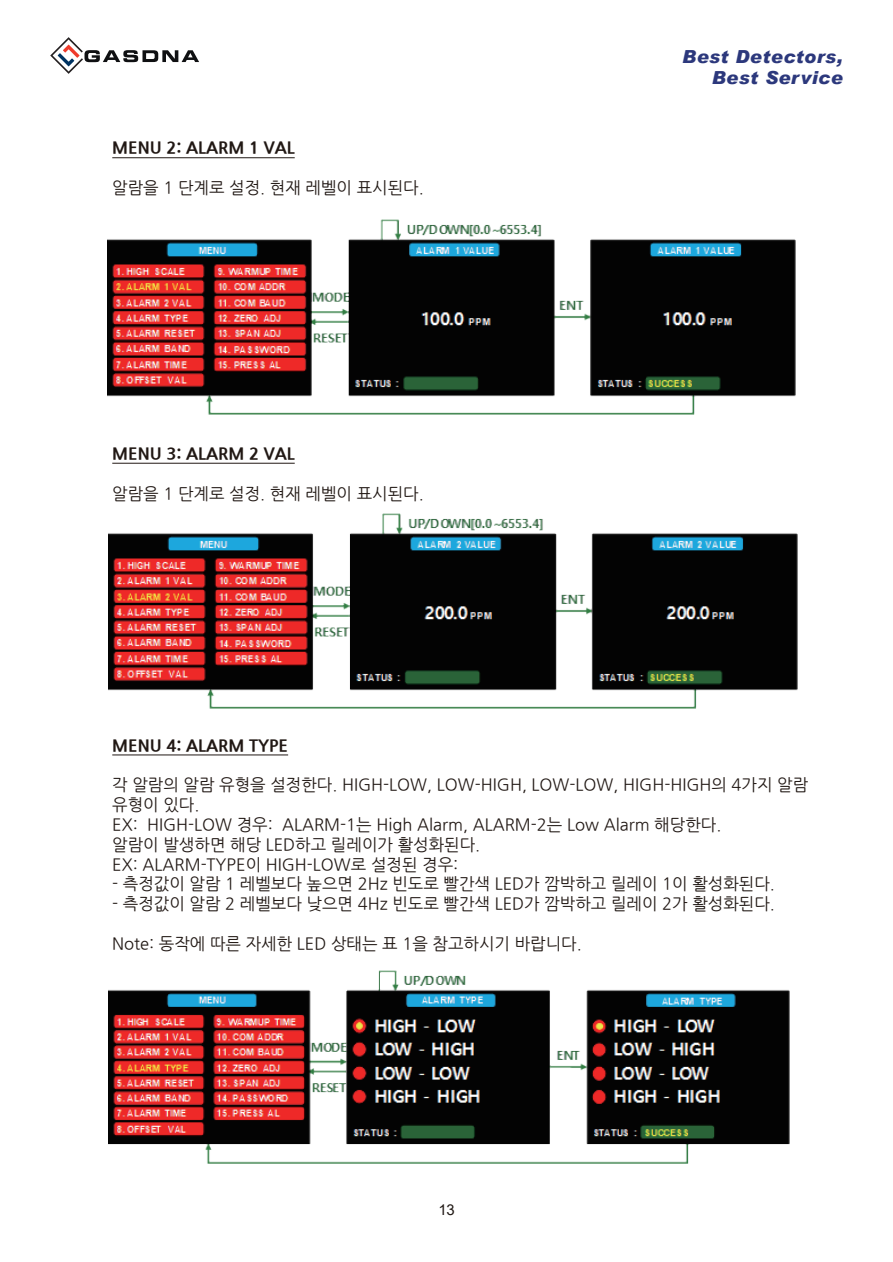
<style>
.page{position:relative;width:893px;height:1262px;background:#fff}
.page>*{position:absolute;margin:0;border:0;box-sizing:border-box;transform-origin:0 0}
.t1{font:italic 900 18px/21.6px "Arial";letter-spacing:.025em;color:#2c387c;text-align:right}
.t2{font:16.5px/19.8px "Nanum Gothic";color:#211814}
.t3{font:800 16.5px "Nanum Gothic";color:#211814}
.t4{font:14.85px "Arial";color:#201814}
</style>
<div class="page">
<svg style="left:50px;top:37px;width:149px;height:37px"></svg>
<hr style="left:112px;top:157px;width:183px;height:1px;background:#211814">
<hr style="left:112px;top:463px;width:183px;height:1px;background:#211814">
<hr style="left:112px;top:754px;width:176px;height:1px;background:#211814">
<img style="left:107px;top:219px;width:688px;height:195px">
<img style="left:108px;top:513px;width:689px;height:195px">
<img style="left:108px;top:970px;width:681px;height:194px">
<p class="t3" style="left:112px;top:139px;width:184px">MENU 2: ALARM 1 VAL</p>
<p class="t2" style="left:112px;top:178px;width:313px">알람을 1 단계로 설정. 현재 레벨이 표시된다.</p>
<p class="t3" style="left:112px;top:445px;width:184px">MENU 3: ALARM 2 VAL</p>
<p class="t2" style="left:112px;top:483px;width:313px">알람을 1 단계로 설정. 현재 레벨이 표시된다.</p>
<p class="t1" style="left:682px;top:45px;width:162px">Best Detectors,<br>Best Service</p>
<p class="t3" style="left:112px;top:736px;width:177px">MENU 4: ALARM TYPE</p>
<p class="t2" style="left:112px;top:775px;width:697px">각 알람의 알람 유형을 설정한다. HIGH-LOW, LOW-HIGH, LOW-LOW, HIGH-HIGH의 4가지 알람 유형이 있다.<br>EX: HIGH-LOW 경우: ALARM-1는 High Alarm, ALARM-2는 Low Alarm 해당한다.<br>알람이 발생하면 해당 LED하고 릴레이가 활성화된다.<br>EX: ALARM-TYPE이 HIGH-LOW로 설정된 경우:</p>
<p class="t2" style="left:112px;top:874px;width:664px">- 측정값이 알람 1 레벨보다 높으면 2Hz 빈도로 빨간색 LED가 깜박하고 릴레이 1이 활성화된다.</p>
<p class="t2" style="left:112px;top:894px;width:664px">- 측정값이 알람 2 레벨보다 낮으면 4Hz 빈도로 빨간색 LED가 깜박하고 릴레이 2가 활성화된다.</p>
<p class="t2" style="left:112px;top:934px;width:471px">Note: 동작에 따른 자세한 LED 상태는 표 1을 참고하시기 바랍니다.</p>
<p class="t4" style="left:438px;top:1200px;width:18px">13</p>
</div>
